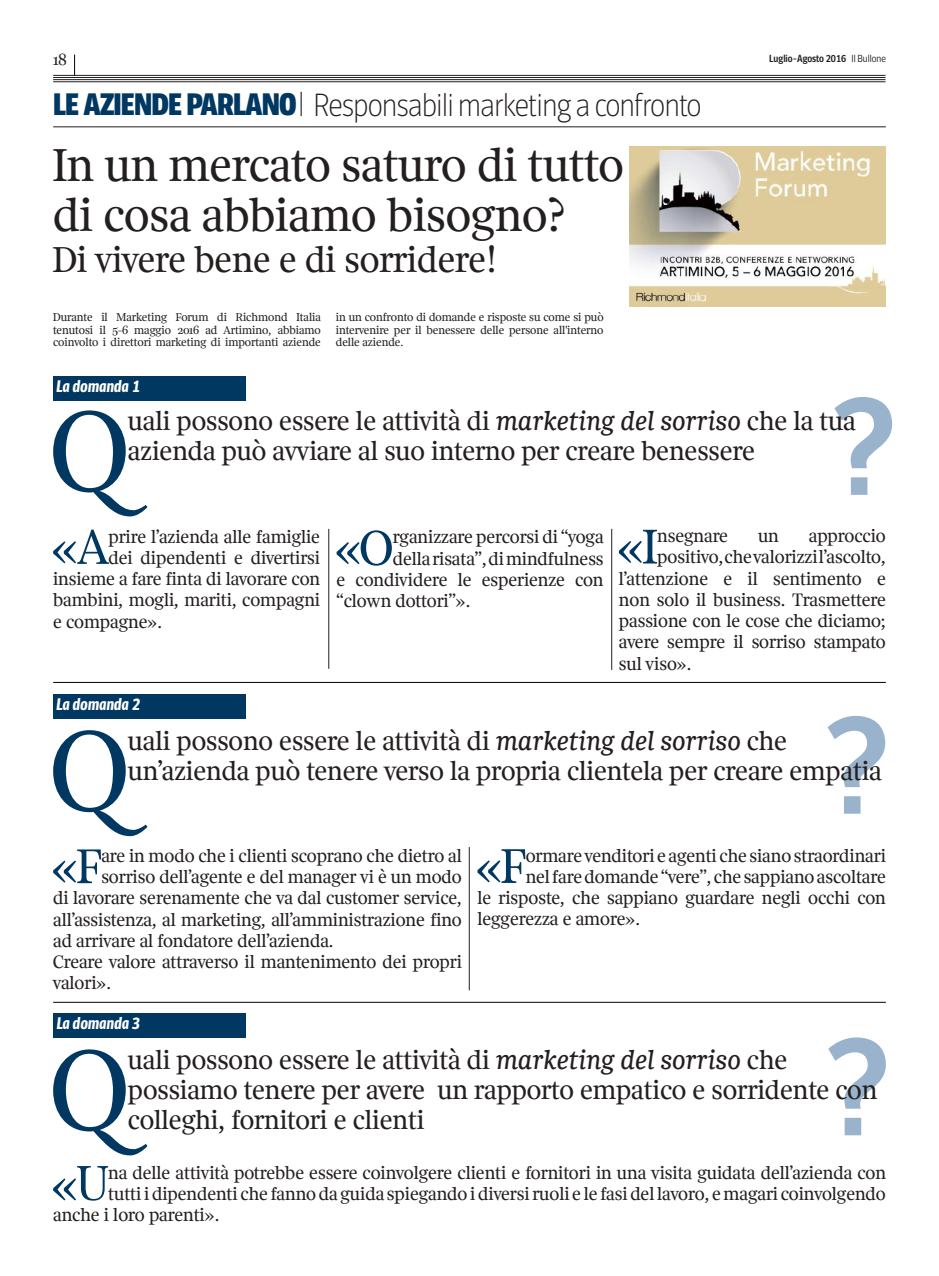
<style>
.page{position:relative;width:939px;height:1276px;background:#fff}
.page>*{position:absolute;margin:0;border:0;box-sizing:border-box;transform-origin:0 0}
.t1{font:700 135.75px "Brera Condensed";color:#9ab3cc}
.t2{font:300 118px "Solferino Text";color:#003862}
.t3{font:300 50.75px "Solferino Text";color:#003862}
.t4{font:300 48px/50px "Solferino Text";color:#241f1f}
.t5{font:300 37.5px "Solferino Text";color:#241f1f}
.t6{font:100 31.25px "Brera Condensed";letter-spacing:-.01em;color:#241f1f}
.t7{font:300 27.5px/30px "Solferino Text";color:#241f1f}
.t8{font:300 18.75px "Solferino Text";color:#241f1f}
.t9{font:italic 800 16.25px "Brera Condensed";color:#fff}
.t10{font:300 16.25px "Solferino Text";color:#241f1f}
.t11{font:300 11.88px/12.5px "Solferino Text";color:#241f1f;text-align:justify}
.t12{font:700 10px "Brera Condensed";color:#241f1f}
.s1{font-weight:300}
.s2{font-weight:900;font-size:30px;color:#003862}
.s3{font-weight:400;font-style:italic}
</style>
<div class="page">
<hr style="left:53px;top:82px;width:833px;height:1px;background:#241f1f">
<hr style="left:53px;top:75px;width:833px;height:1px;background:#241f1f">
<hr style="left:53px;top:77px;width:833px;height:1px;background:#241f1f">
<hr style="left:53px;top:79px;width:833px;height:1px;background:#241f1f">
<svg style="left:74px;top:55px;width:1px;height:20px"></svg>
<hr style="left:53px;top:127px;width:833px;height:1px;background:#241f1f">
<img style="left:629px;top:146px;width:257px;height:160px">
<div style="left:53px;top:1013px;width:193px;height:24px;background:#003862"></div>
<div style="left:53px;top:694px;width:192px;height:24px;background:#003862"></div>
<div style="left:53px;top:376px;width:192px;height:24px;background:#003862"></div>
<hr style="left:53px;top:1002px;width:833px;height:1px;background:#050000">
<hr style="left:53px;top:682px;width:833px;height:1px;background:#050000">
<svg style="left:301px;top:92px;width:1px;height:24px"></svg>
<hr style="left:329px;top:529px;width:1px;height:140px;background:#241f1f">
<hr style="left:611px;top:529px;width:1px;height:141px;background:#241f1f">
<hr style="left:469px;top:847px;width:1px;height:143px;background:#241f1f">
<p class="t10" style="left:53px;top:49px;width:15px">18</p>
<p class="t12" style="left:769px;top:52px;width:118px">Luglio-Agosto 2016 <span class="s1">Il Bullone</span></p>
<h3 class="t6" style="left:53px;top:86px;width:650px"><span class="s2">LE AZIENDE PARLANO</span> Responsabili marketing a confronto</h3>
<h3 class="t4" style="left:53px;top:138px;width:572px">In un mercato saturo di tutto di cosa abbiamo bisogno?</h3>
<h3 class="t5" style="left:53px;top:235px;width:445px">Di vivere bene e di sorridere!</h3>
<p class="t11" style="left:53px;top:311px;width:269px">Durante il Marketing Forum di Richmond Italia tenutosi il 5-6 maggio 2016 ad Artimino, abbiamo coinvolto i direttori marketing di importanti aziende</p>
<p class="t11" style="left:336px;top:311px;width:269px">in un confronto di domande e risposte su come si può intervenire per il benessere delle persone all'interno delle aziende.</p>
<p class="t9" style="left:56px;top:376px;width:85px">La domanda 1</p>
<h2 class="t2" style="left:51px;top:375px;width:78px">Q</h2>
<h1 class="t1" style="left:831px;top:364px;width:68px">?</h1>
<h3 class="t7" style="left:128px;top:405px;width:729px">uali possono essere le attività di <span class="s3">marketing del sorriso</span> che la tua azienda può avviare al suo interno per creare benessere</h3>
<h3 class="t3" style="left:50px;top:514px;width:60px">«A</h3>
<p class="t8" style="left:109px;top:524px;width:213px">prire l’azienda alle famiglie</p>
<p class="t8" style="left:109px;top:545px;width:213px">dei dipendenti e divertirsi</p>
<p class="t8" style="left:53px;top:567px;width:268px">insieme a fare finta di lavorare con</p>
<p class="t8" style="left:53px;top:588px;width:268px">bambini, mogli, mariti, compagni</p>
<p class="t8" style="left:53px;top:609px;width:110px">e compagne».</p>
<p class="t9" style="left:56px;top:694px;width:85px">La domanda 2</p>
<h3 class="t3" style="left:334px;top:515px;width:61px">«O</h3>
<p class="t8" style="left:393px;top:525px;width:212px">rganizzare percorsi di “yoga</p>
<p class="t8" style="left:393px;top:546px;width:212px">della risata”, di mindfulness</p>
<p class="t8" style="left:337px;top:567px;width:268px">e condividere le esperienze con</p>
<p class="t8" style="left:337px;top:589px;width:135px">“clown dottori”».</p>
<h3 class="t3" style="left:616px;top:514px;width:43px">«I</h3>
<p class="t8" style="left:657px;top:524px;width:72px">nsegnare</p>
<p class="t8" style="left:758px;top:524px;width:22px">un</p>
<p class="t8" style="left:809px;top:524px;width:79px">approccio</p>
<p class="t8" style="left:657px;top:545px;width:230px">positivo, che valorizzi l’ascolto,</p>
<p class="t8" style="left:619px;top:566px;width:268px">l’attenzione e il sentimento e</p>
<p class="t8" style="left:619px;top:588px;width:268px">non solo il business. Trasmettere</p>
<p class="t8" style="left:619px;top:609px;width:268px">passione con le cose che diciamo;</p>
<p class="t8" style="left:619px;top:630px;width:268px">avere sempre il sorriso stampato</p>
<p class="t8" style="left:619px;top:651px;width:74px">sul viso».</p>
<h1 class="t1" style="left:824px;top:682px;width:68px">?</h1>
<h3 class="t7" style="left:128px;top:725px;width:755px">uali possono essere le attività di <span class="s3">marketing del sorriso</span> che un’azienda può tenere verso la propria clientela per creare empatia</h3>
<h2 class="t2" style="left:51px;top:695px;width:78px">Q</h2>
<h3 class="t3" style="left:50px;top:833px;width:53px">«F</h3>
<p class="t8" style="left:101px;top:843px;width:362px">are in modo che i clienti scoprano che dietro al</p>
<p class="t8" style="left:101px;top:865px;width:362px">sorriso dell’agente e del manager vi è un modo</p>
<p class="t8" style="left:53px;top:886px;width:410px">di lavorare serenamente che va dal customer service,</p>
<p class="t8" style="left:53px;top:907px;width:410px">all’assistenza, al marketing, all’amministrazione fino</p>
<p class="t8" style="left:53px;top:928px;width:282px">ad arrivare al fondatore dell’azienda.</p>
<p class="t8" style="left:53px;top:950px;width:410px">Creare valore attraverso il mantenimento dei propri</p>
<p class="t8" style="left:53px;top:971px;width:59px">valori».</p>
<p class="t9" style="left:56px;top:1013px;width:85px">La domanda 3</p>
<h3 class="t3" style="left:475px;top:833px;width:53px">«F</h3>
<p class="t8" style="left:526px;top:843px;width:362px">ormare venditori e agenti che siano straordinari</p>
<p class="t8" style="left:526px;top:864px;width:362px">nel fare domande “vere”, che sappiano ascoltare</p>
<p class="t8" style="left:477px;top:886px;width:410px">le risposte, che sappiano guardare negli occhi con</p>
<p class="t8" style="left:477px;top:907px;width:164px">leggerezza e amore».</p>
<h1 class="t1" style="left:824px;top:1004px;width:68px">?</h1>
<h3 class="t7" style="left:128px;top:1044px;width:751px">uali possono essere le attività di <span class="s3">marketing del sorriso</span> che possiamo tenere per avere un rapporto empatico e sorridente con colleghi, fornitori e clienti</h3>
<h2 class="t2" style="left:51px;top:1014px;width:78px">Q</h2>
<h3 class="t3" style="left:50px;top:1151px;width:60px">«U</h3>
<p class="t8" style="left:108px;top:1160px;width:779px">na delle attività potrebbe essere coinvolgere clienti e fornitori in una visita guidata dell’azienda con</p>
<p class="t8" style="left:108px;top:1181px;width:779px">tutti i dipendenti che fanno da guida spiegando i diversi ruoli e le fasi del lavoro, e magari coinvolgendo</p>
<p class="t8" style="left:53px;top:1202px;width:168px">anche i loro parenti».</p>
</div>
